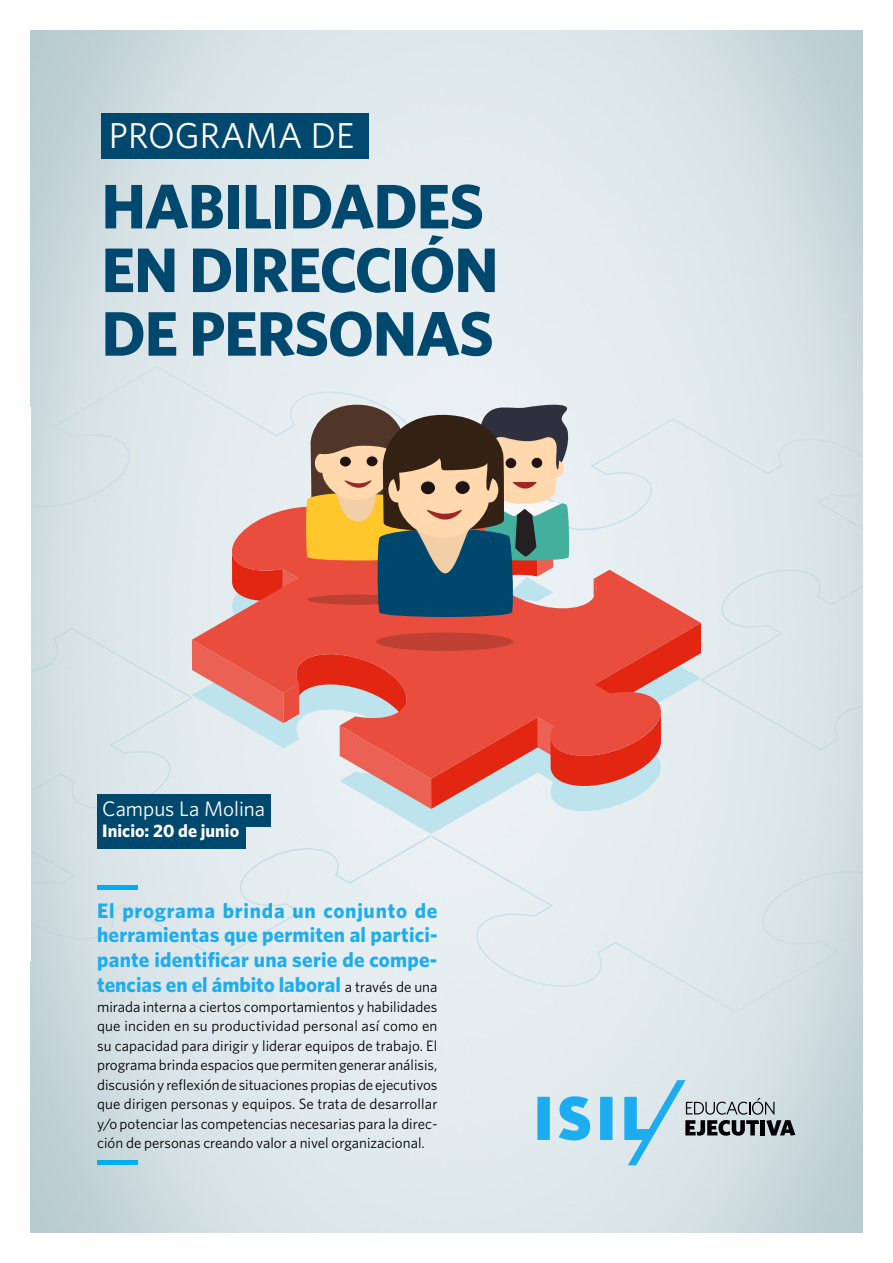
<style>
.page{position:relative;width:893px;height:1263px;background:#fff}
.page>*{position:absolute;margin:0;border:0;box-sizing:border-box;transform-origin:0 0}
.t1{font:700 63px/63.6px "Whitney";letter-spacing:-.02em;color:#00486d}
.t2{font:36px "Whitney";color:#fff}
.t3{font:700 21px/24.9px "Whitney";letter-spacing:.005em;color:#1cadf0;text-align:justify}
.t4{font:21px "Whitney";color:#fff}
.t5{font:700 18px "Whitney";color:#fff}
.t6{font:15px/19.5px "Whitney";color:#000;text-align:justify}
.s1{font-weight:400;font-size:15px;color:#000}
</style>
<div class="page">
<img style="left:31px;top:30px;width:831px;height:1203px">
<div style="left:101px;top:114px;width:267px;height:45px;background:#00486d"></div>
<svg style="left:537px;top:1080px;width:258px;height:85px;background:#b0cedb"></svg>
<div style="left:97px;top:1160px;width:40px;height:5px;background:#00adf0"></div>
<svg style="left:30px;top:366px;width:833px;height:646px;background:#dde7ea"></svg>
<svg style="left:246px;top:809px;width:455px;height:25px;background:#e2ecf0"></svg>
<div style="left:97px;top:793px;width:174px;height:33px;background:#00486d"></div>
<div style="left:97px;top:816px;width:149px;height:33px;background:#00486d"></div>
<svg style="left:192px;top:402px;width:509px;height:407px;background:#c99289"></svg>
<h2 class="t2" style="left:109px;top:112px;width:247px">PROGRAMA DE</h2>
<h1 class="t1" style="left:101px;top:173px;width:399px">HABILIDADES<br>EN DIRECCIÓN<br>DE PERSONAS</h1>
<h3 class="t4" style="left:102px;top:794px;width:164px">Campus La Molina</h3>
<p class="t5" style="left:102px;top:819px;width:138px">Inicio: 20 de junio</p>
<h3 class="t3" style="left:97px;top:897px;width:342px">El programa brinda un conjunto de herramientas que permiten al partici&shy;pante identificar una serie de compe&shy;tencias en el ámbito laboral <span class="s1">a través de una</span></h3>
<p class="t6" style="left:97px;top:996px;width:342px">mirada interna a ciertos comportamientos y habilidades que inciden en su productividad personal así como en su capacidad para dirigir y liderar equipos de trabajo. El programa brinda espacios que permiten generar análisis, discusión y reflexión de situaciones propias de ejecutivos que dirigen personas y equipos. Se trata de desarrollar y/o potenciar las competencias necesarias para la direc&shy;ción de personas creando valor a nivel organizacional.</p>
</div>
